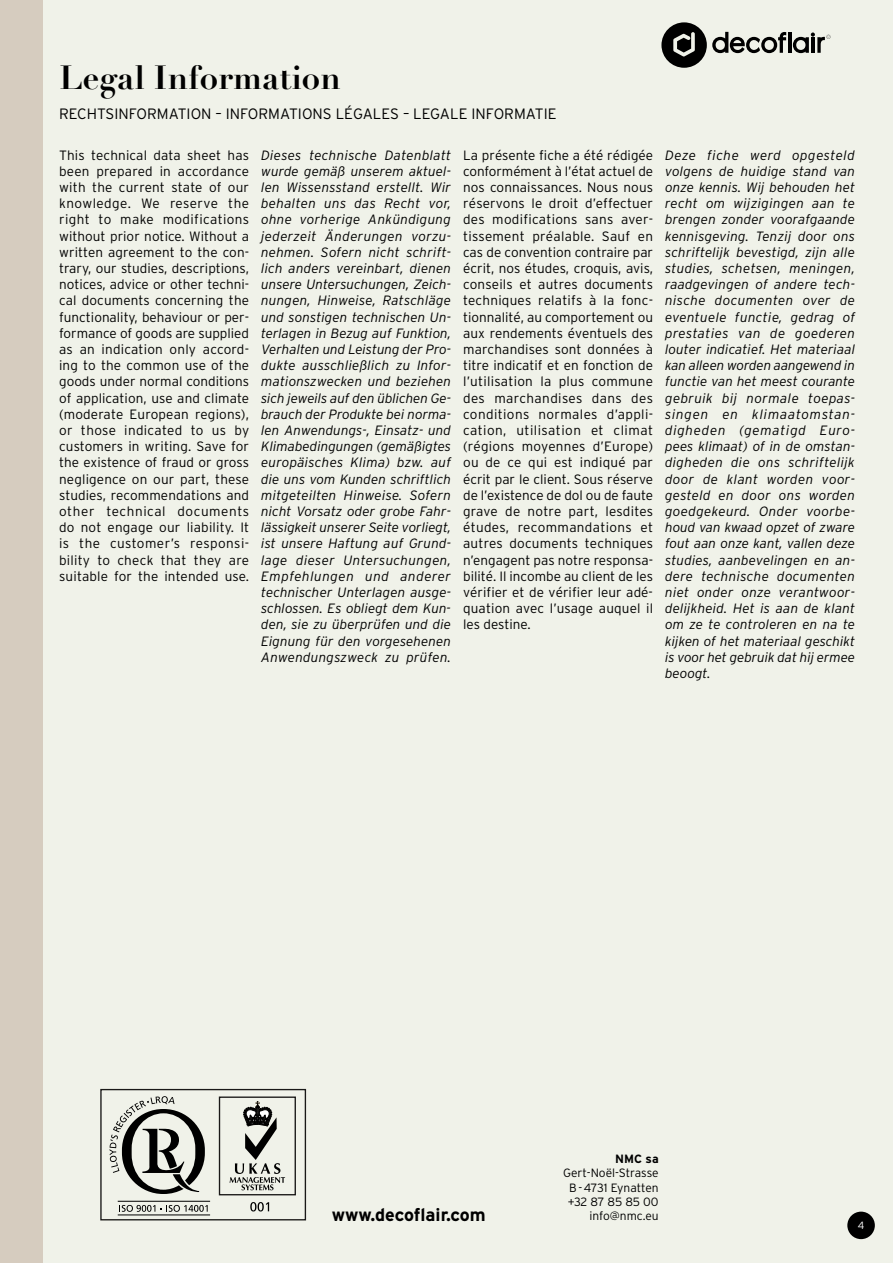
<style>
.page{position:relative;width:893px;height:1263px;background:#f0f2e9}
.page>*{position:absolute;margin:0;border:0;box-sizing:border-box;transform-origin:0 0}
.t1{font:700 33px "Didot LT Pro";color:#000}
.t2{font:700 18px "Interstate";color:#000}
.t3{font:300 15px "Interstate";color:#000}
.t4{font:italic 300 13.5px/16.2px "Interstate";color:#000;text-align:justify}
.t5{font:300 13.5px/16.2px "Interstate";letter-spacing:.01em;color:#000;text-align:justify}
.t6{font:300 12px/14.4px "Interstate";color:#000;text-align:center}
.t7{font:700 12px "Interstate";color:#000}
.t8{font:300 10.5px "Interstate";color:#fff}
</style>
<div class="page">
<hr style="left:788px;top:32px;width:3px;height:21px;background:#000">
<svg style="left:661px;top:22px;width:125px;height:46px"></svg>
<svg style="left:793px;top:33px;width:38px;height:20px"></svg>
<div style="left:847px;top:1211px;width:28px;height:28px;background:#000;border-radius:50%"></div>
<svg style="left:100px;top:1089px;width:206px;height:131px"></svg>
<div style="left:0;top:0;width:43px;height:1263px;background:#d6ccbf"></div>
<h1 class="t1" style="left:59px;top:57px;width:283px">Legal Information</h1>
<p class="t3" style="left:59px;top:105px;width:499px">RECHTSINFORMATION – INFORMATIONS LÉGALES – LEGALE INFORMATIE</p>
<p class="t5" style="left:59px;top:147px;width:192px">This technical data sheet has been prepared in accordance with the current state of our knowledge. We reserve the right to make modifications without prior notice. Without a written agreement to the con&shy;trary, our studies, descriptions, notices, advice or other techni&shy;cal documents concerning the functionality, behaviour or per&shy;formance of goods are supplied as an indication only accord&shy;ing to the common use of the goods under normal conditions of application, use and climate (moderate European regions), or those indicated to us by customers in writing. Save for the existence of fraud or gross negligence on our part, these studies, recommendations and other technical documents do not engage our liability. It is the customer’s responsi&shy;bility to check that they are suitable for the intended use.</p>
<p class="t4" style="left:261px;top:147px;width:192px">Dieses technische Datenblatt wurde gemäß unserem aktuel&shy;len Wissensstand erstellt. Wir behalten uns das Recht vor, ohne vorherige Ankündigung jederzeit Änderungen vorzu&shy;nehmen. Sofern nicht schrift&shy;lich anders vereinbart, dienen unsere Untersuchungen, Zeich&shy;nungen, Hinweise, Ratschläge und sonstigen technischen Un&shy;terlagen in Bezug auf Funktion, Verhalten und Leistung der Pro&shy;dukte ausschließlich zu Infor&shy;mationszwecken und beziehen sich jeweils auf den üblichen Ge&shy;brauch der Produkte bei norma&shy;len Anwendungs-, Einsatz- und Klimabedingungen (gemäßigtes europäisches Klima) bzw. auf die uns vom Kunden schriftlich mitgeteilten Hinweise. Sofern nicht Vorsatz oder grobe Fahr&shy;lässigkeit unserer Seite vorliegt, ist unsere Haftung auf Grund&shy;lage dieser Untersuchungen, Empfehlungen und anderer technischer Unterlagen ausge&shy;schlossen. Es obliegt dem Kun&shy;den, sie zu überprüfen und die Eignung für den vorgesehenen Anwendungszweck zu prüfen.</p>
<p class="t5" style="left:463px;top:147px;width:192px">La présente fiche a été rédigée conformément à l’état actuel de nos connaissances. Nous nous réservons le droit d’effectuer des modifications sans aver&shy;tissement préalable. Sauf en cas de convention contraire par écrit, nos études, croquis, avis, conseils et autres documents techniques relatifs à la fonc&shy;tionnalité, au comportement ou aux rendements éventuels des marchandises sont données à titre indicatif et en fonction de l’utilisation la plus commune des marchandises dans des conditions normales d’appli&shy;cation, utilisation et climat (régions moyennes d’Europe) ou de ce qui est indiqué par écrit par le client. Sous réserve de l’existence de dol ou de faute grave de notre part, lesdites études, recommandations et autres documents techniques n’engagent pas notre responsa&shy;bilité. Il incombe au client de les vérifier et de vérifier leur adé&shy;quation avec l’usage auquel il les destine.</p>
<p class="t4" style="left:665px;top:147px;width:192px">Deze fiche werd opgesteld volgens de huidige stand van onze kennis. Wij behouden het recht om wijzigingen aan te brengen zonder voorafgaande kennisgeving. Tenzij door ons schriftelijk bevestigd, zijn alle studies, schetsen, meningen, raadgevingen of andere tech&shy;nische documenten over de eventuele functie, gedrag of prestaties van de goederen louter indicatief. Het materiaal kan alleen worden aangewend in functie van het meest courante gebruik bij normale toepas&shy;singen en klimaatomstan&shy;digheden (gematigd Euro&shy;pees klimaat) of in de omstan&shy;digheden die ons schriftelijk door de klant worden voor&shy;gesteld en door ons worden goedgekeurd. Onder voorbe&shy;houd van kwaad opzet of zware fout aan onze kant, vallen deze studies, aanbevelingen en an&shy;dere technische documenten niet onder onze verantwoor&shy;delijkheid. Het is aan de klant om ze te controleren en na te kijken of het materiaal geschikt is voor het gebruik dat hij ermee beoogt.</p>
<p class="t7" style="left:615px;top:1152px;width:45px">NMC sa</p>
<p class="t6" style="left:563px;top:1166px;width:97px">Gert-Noël-Strasse<br>B-4731 Eynatten +32 87 85 85 00</p>
<h2 class="t2" style="left:332px;top:1205px;width:156px">www.decoflair.com</h2>
<p class="t6" style="left:589px;top:1209px;width:71px">info@nmc.eu</p>
<p class="t8" style="left:858px;top:1219px;width:8px">4</p>
</div>
